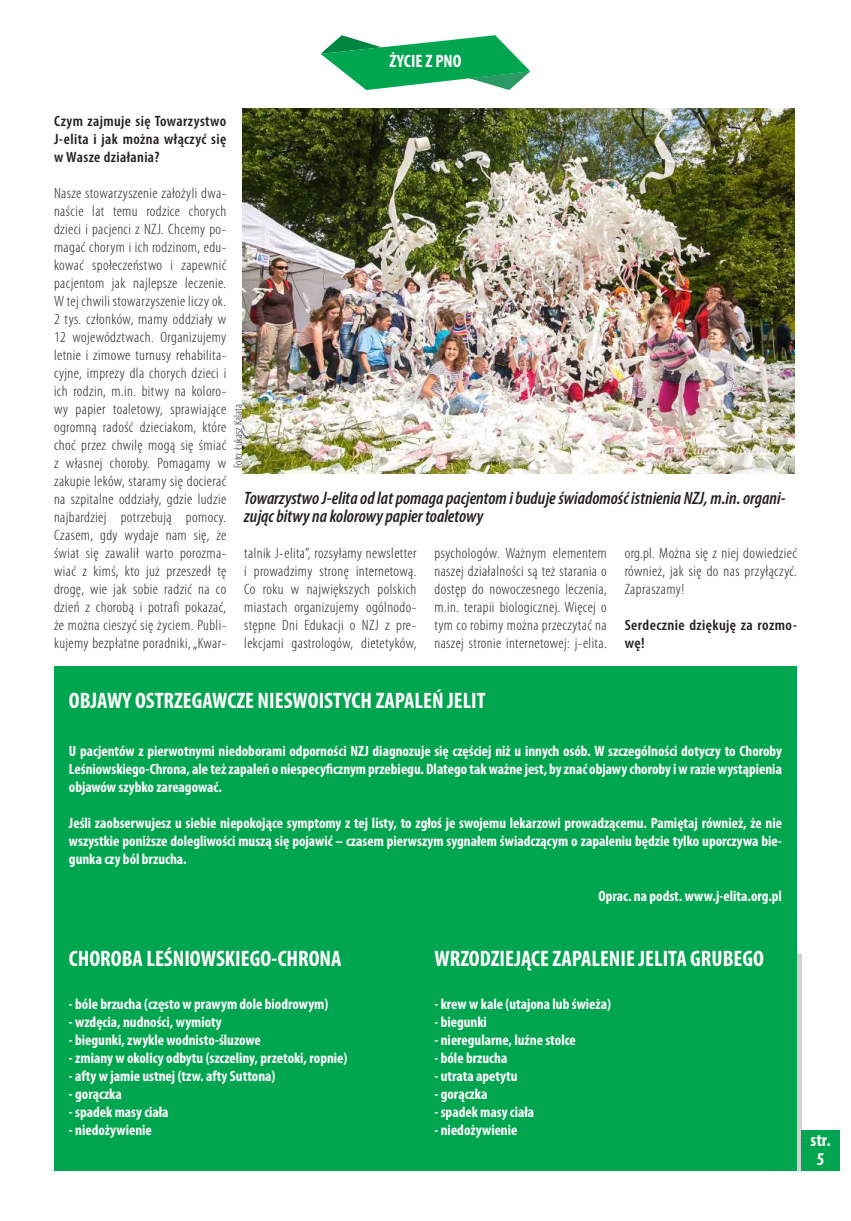
<style>
.page{position:relative;width:851px;height:1221px;background:#fff}
.page>*{position:absolute;margin:0;border:0;box-sizing:border-box;transform-origin:0 0}
.t1{font:700 condensed 22.5px "Myriad Pro";color:#fff}
.t2{font:italic 600 condensed 18px/18px "Myriad Pro";color:#231f20}
.t3{font:700 condensed 18px/18.8px "Myriad Pro";color:#fff;text-align:center}
.t4{font:300 condensed 15px/18px "Myriad Pro";letter-spacing:.025em;color:#231f20;text-align:justify;scale:1.05 1}
.t5{font:700 condensed 15px/18px "Myriad Pro";color:#fff;text-align:justify}
.t6{font:600 condensed 15px/18px "Myriad Pro";letter-spacing:.025em;color:#231f20;text-align:justify;scale:1.05 1}
.t7{font:600 condensed 15px/18px "Myriad Pro";letter-spacing:.025em;color:#231f20;scale:1.06 1}
.t8{font:300 condensed 12px "Myriad Pro";color:#231f20}
</style>
<div class="page">
<div style="left:796px;top:954px;width:5px;height:216px;background:#d1d2d4"></div>
<div style="left:801px;top:1129px;width:38px;height:41px;background:#00a54f"></div>
<svg style="left:320px;top:35px;width:210px;height:55px"></svg>
<img style="left:243px;top:108px;width:551px;height:366px">
<div style="left:54px;top:666px;width:742px;height:504px;background:#00a54f"></div>
<p class="t3" style="left:389px;top:51px;width:73px">ŻYCIE Z PNO</p>
<p class="t6" style="left:54px;top:112px;width:165px">Czym zajmuje się Towarzystwo J-elita i jak można włączyć się w Wasze działania?</p>
<p class="t4" style="left:54px;top:184px;width:165px">Nasze stowarzyszenie założyli dwa&shy;naście lat temu rodzice chorych dzieci i pacjenci z NZJ. Chcemy po&shy;magać chorym i ich rodzinom, edu&shy;kować społeczeństwo i zapewnić pacjentom jak najlepsze leczenie.<br>W tej chwili stowarzyszenie liczy ok.<br>2 tys. członków, mamy oddziały w 12 województwach. Organizujemy letnie i zimowe turnusy rehabilita&shy;cyjne, imprezy dla chorych dzieci i ich rodzin, m.in. bitwy na koloro&shy;wy papier toaletowy, sprawiające ogromną radość dzieciakom, które choć przez chwilę mogą się śmiać z własnej choroby. Pomagamy w zakupie leków, staramy się docierać na szpitalne oddziały, gdzie ludzie najbardziej potrzebują pomocy.<br>Czasem, gdy wydaje nam się, że świat się zawalił warto porozma&shy;wiać z kimś, kto już przeszedł tę drogę, wie jak sobie radzić na co dzień z chorobą i potrafi pokazać, że można cieszyć się życiem. Publi&shy;kujemy bezpłatne poradniki, „Kwar-</p>
<p class="t8" style="left:231px;top:468px;width:65px;rotate:-90deg">Foto: Łukasz Kalata</p>
<p class="t2" style="left:244px;top:489px;width:542px">Towarzystwo J-elita od lat pomaga pacjentom i buduje świadomość istnienia NZJ, m.in. organi&shy;zując bitwy na kolorowy papier toaletowy</p>
<p class="t4" style="left:244px;top:544px;width:165px">talnik J-elita”, rozsyłamy newsletter i prowadzimy stronę internetową.<br>Co roku w największych polskich miastach organizujemy ogólnodo&shy;stępne Dni Edukacji o NZJ z pre&shy;lekcjami gastrologów, dietetyków,</p>
<p class="t4" style="left:434px;top:544px;width:165px">psychologów. Ważnym elementem naszej działalności są też starania o dostęp do nowoczesnego leczenia, m.in. terapii biologicznej. Więcej o tym co robimy można przeczytać na naszej stronie internetowej: j-elita.</p>
<p class="t4" style="left:624px;top:544px;width:165px">org.pl. Można się z niej dowiedzieć również, jak się do nas przyłączyć.<br>Zapraszamy!</p>
<p class="t7" style="left:624px;top:616px;width:164px">Serdecznie dziękuję za rozmo&shy;wę!</p>
<h1 class="t1" style="left:69px;top:686px;width:418px">OBJAWY OSTRZEGAWCZE NIESWOISTYCH ZAPALEŃ JELIT</h1>
<p class="t5" style="left:69px;top:742px;width:714px">U pacjentów z pierwotnymi niedoborami odporności NZJ diagnozuje się częściej niż u innych osób. W szczególności dotyczy to Choroby Leśniowskiego-Chrona, ale też zapaleń o niespecyficznym przebiegu. Dlatego tak ważne jest, by znać objawy choroby i w razie wystąpienia objawów szybko zareagować.</p>
<p class="t5" style="left:69px;top:814px;width:714px">Jeśli zaobserwujesz u siebie niepokojące symptomy z tej listy, to zgłoś je swojemu lekarzowi prowadzącemu. Pamiętaj również, że nie wszystkie poniższe dolegliwości muszą się pojawić – czasem pierwszym sygnałem świadczącym o zapaleniu będzie tylko uporczywa bie&shy;gunka czy ból brzucha.</p>
<p class="t5" style="left:598px;top:886px;width:185px">Oprac. na podst. www.j-elita.org.pl</p>
<h1 class="t1" style="left:69px;top:944px;width:274px">CHOROBA LEŚNIOWSKIEGO-CHRONA</h1>
<h1 class="t1" style="left:434px;top:944px;width:331px">WRZODZIEJĄCE ZAPALENIE JELITA GRUBEGO</h1>
<p class="t5" style="left:69px;top:994px;width:261px">- bóle brzucha (często w prawym dole biodrowym)</p>
<p class="t5" style="left:69px;top:1012px;width:154px">- wzdęcia, nudności, wymioty</p>
<p class="t5" style="left:69px;top:1030px;width:193px">- biegunki, zwykle wodnisto-śluzowe</p>
<p class="t5" style="left:69px;top:1048px;width:280px">- zmiany w okolicy odbytu (szczeliny, przetoki, ropnie)</p>
<p class="t5" style="left:69px;top:1066px;width:208px">- afty w jamie ustnej (tzw. afty Suttona)</p>
<p class="t5" style="left:69px;top:1084px;width:54px">- gorączka</p>
<p class="t5" style="left:69px;top:1102px;width:101px">- spadek masy ciała</p>
<p class="t5" style="left:69px;top:1120px;width:84px">- niedożywienie</p>
<p class="t5" style="left:434px;top:994px;width:178px">- krew w kale (utajona lub świeża)</p>
<p class="t5" style="left:434px;top:1012px;width:54px">- biegunki</p>
<p class="t5" style="left:434px;top:1030px;width:143px">- nieregularne, luźne stolce</p>
<p class="t5" style="left:434px;top:1048px;width:74px">- bóle brzucha</p>
<p class="t5" style="left:434px;top:1066px;width:85px">- utrata apetytu</p>
<p class="t5" style="left:434px;top:1084px;width:54px">- gorączka</p>
<p class="t5" style="left:434px;top:1102px;width:101px">- spadek masy ciała</p>
<p class="t5" style="left:434px;top:1120px;width:84px">- niedożywienie</p>
<p class="t3" style="left:810px;top:1129px;width:22px">str.<br>5</p>
</div>
